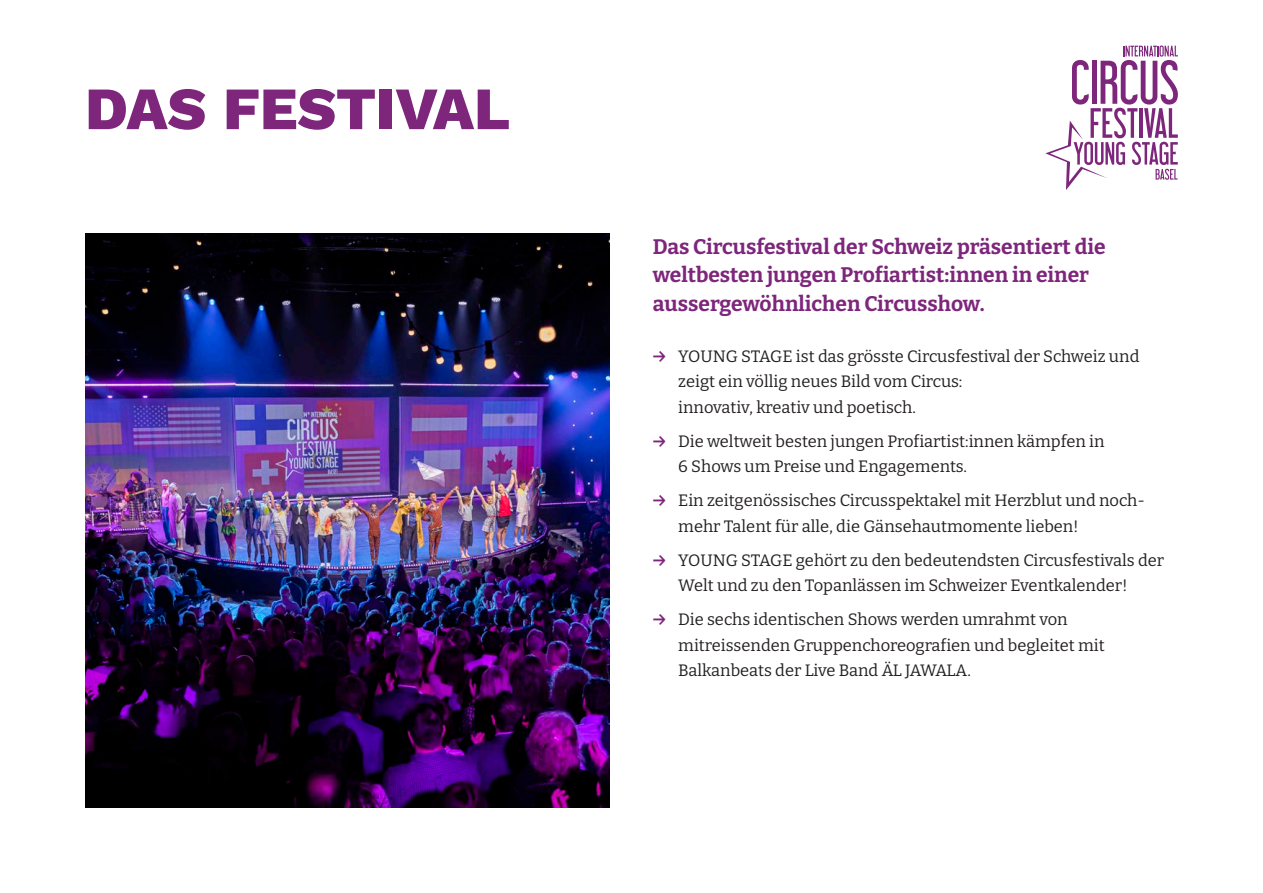
<style>
.page{position:relative;width:1263px;height:893px;background:#fff}
.page>*{position:absolute;margin:0;border:0;box-sizing:border-box;transform-origin:0 0}
.t1{font:800 60px "Work Sans";color:#7d267b}
.t2{font:700 21px/28.5px "Bitter";color:#7d267b}
.t3{font:16.5px/25.5px "Bitter";color:#231f20}
.s1{font-weight:700;color:#7d267b}
</style>
<div class="page">
<svg style="left:1045px;top:45px;width:133px;height:145px"></svg>
<img style="left:85px;top:234px;width:524px;height:574px">
<h1 class="t1" style="left:85px;top:63px;width:427px">DAS FESTIVAL</h1>
<p class="t2" style="left:653px;top:231px;width:454px">Das Circusfestival der Schweiz präsentiert die weltbesten jungen Profiartist:innen in einer aussergewöhnlichen Circusshow.</p>
<p class="t3" style="left:678px;top:343px;width:463px;text-indent:-26px"><span class="s1">→</span> YOUNG STAGE ist das grösste Circusfestival der Schweiz und zeigt ein völlig neues Bild vom Circus:<br>innovativ, kreativ und poetisch.</p>
<p class="t3" style="left:678px;top:428px;width:428px;text-indent:-26px"><span class="s1">→</span> Die weltweit besten jungen Profiartist:innen kämpfen in<br>6 Shows um Preise und Engagements.</p>
<p class="t3" style="left:678px;top:487px;width:468px;text-indent:-26px"><span class="s1">→</span> Ein zeitgenössisches Circusspektakel mit Herzblut und noch&shy;mehr Talent für alle, die Gänsehautmomente lieben!</p>
<p class="t3" style="left:678px;top:547px;width:487px;text-indent:-26px"><span class="s1">→</span> YOUNG STAGE gehört zu den bedeutendsten Circusfestivals der<br>Welt und zu den Topanlässen im Schweizer Eventkalender!</p>
<p class="t3" style="left:678px;top:606px;width:428px;text-indent:-26px"><span class="s1">→</span> Die sechs identischen Shows werden umrahmt von mitreissenden Gruppenchoreografien und begleitet mit<br>Balkanbeats der Live Band ÄL JAWALA.</p>
</div>
